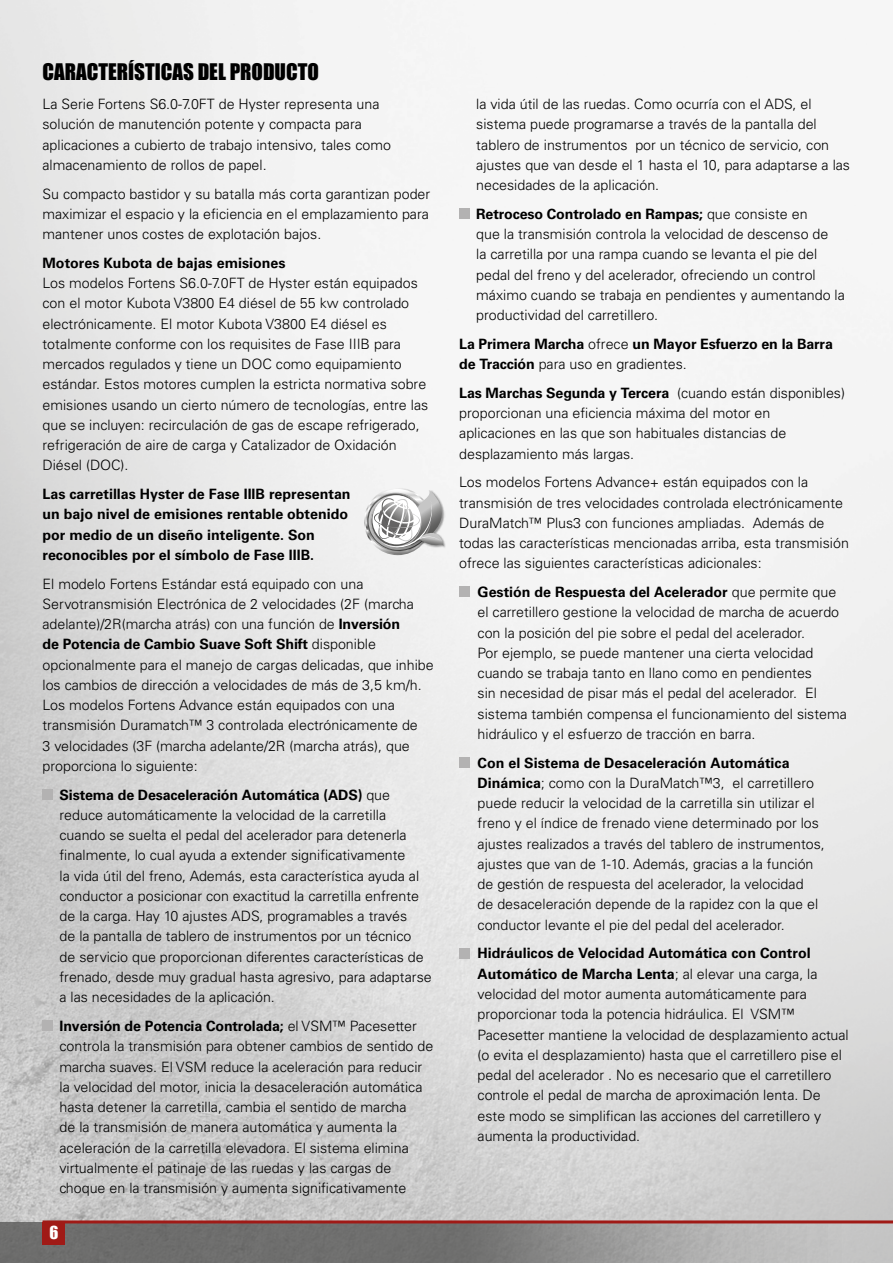
<style>
.page{position:relative;width:893px;height:1263px;background:#fff}
.page>*{position:absolute;margin:0;border:0;box-sizing:border-box;transform-origin:0 0}
.t1{font:21px "Impact";color:#000}
.t2{font:16.5px "Impact";color:#fff}
.t3{font:300 14.25px/20.2px "Univers";color:#000}
.t4{font:700 14.25px/20.2px "Univers";color:#000}
.s1{font-weight:700}
.s2{font-weight:300}
</style>
<div class="page">
<img style="left:0;top:0;width:893px;height:1222px">
<svg style="left:0;top:1222px;width:893px;height:41px;background:#888786"></svg>
<hr style="left:43px;top:1220px;width:850px;height:3px;background:#a01a16">
<div style="left:43px;top:1222px;width:22px;height:23px;background:#a01a16"></div>
<div style="left:43px;top:789px;width:10px;height:11px;background:#b3b2b2"></div>
<div style="left:43px;top:1020px;width:10px;height:11px;background:#b3b2b2"></div>
<div style="left:459px;top:208px;width:11px;height:11px;background:#b3b2b2"></div>
<div style="left:459px;top:587px;width:11px;height:10px;background:#b3b2b2"></div>
<div style="left:459px;top:757px;width:11px;height:11px;background:#b3b2b2"></div>
<div style="left:459px;top:948px;width:11px;height:10px;background:#b3b2b2"></div>
<svg style="left:367px;top:490px;width:98px;height:62px"></svg>
<h1 class="t1" style="left:43px;top:56px;width:278px">CARACTERÍSTICAS DEL PRODUCTO</h1>
<p class="t3" style="left:43px;top:94px;width:350px">La Serie Fortens S6.0-7.0FT de Hyster representa una solución de manutención potente y compacta para aplicaciones a cubierto de trabajo intensivo, tales como almacenamiento de rollos de papel.</p>
<p class="t3" style="left:43px;top:183px;width:389px;text-align:justify">Su compacto bastidor y su batalla más corta garantizan poder maximizar el espacio y la eficiencia en el emplazamiento para mantener unos costes de explotación bajos.</p>
<p class="t4" style="left:43px;top:253px;width:245px">Motores Kubota de bajas emisiones</p>
<p class="t3" style="left:43px;top:273px;width:387px">Los modelos Fortens S6.0-7.0FT de Hyster están equipados con el motor Kubota V3800 E4 diésel de 55 kw controlado electrónicamente. El motor Kubota V3800 E4 diésel es totalmente conforme con los requisites de Fase IIIB para mercados regulados y tiene un DOC como equipamiento estándar. Estos motores cumplen la estricta normativa sobre emisiones usando un cierto número de tecnologías, entre las que se incluyen: recirculación de gas de escape refrigerado, refrigeración de aire de carga y Catalizador de Oxidación Diésel (DOC).</p>
<p class="t4" style="left:43px;top:484px;width:310px">Las carretillas Hyster de Fase IIIB representan un bajo nivel de emisiones rentable obtenido por medio de un diseño inteligente. Son reconocibles por el símbolo de Fase IIIB.</p>
<p class="t3" style="left:43px;top:573px;width:393px">El modelo Fortens Estándar está equipado con una Servotransmisión Electrónica de 2 velocidades (2F (marcha adelante)/2R(marcha atrás) con una función de <span class="s1">Inversión<br>de Potencia de Cambio Suave Soft Shift</span> disponible opcionalmente para el manejo de cargas delicadas, que inhibe los cambios de dirección a velocidades de más de 3,5 km/h.<br>Los modelos Fortens Advance están equipados con una transmisión Duramatch™ 3 controlada electrónicamente de<br>3 velocidades (3F (marcha adelante/2R (marcha atrás), que proporciona lo siguiente:</p>
<p class="t3" style="left:60px;top:784px;width:374px"><span class="s1">Sistema de Desaceleración Automática (ADS)</span> que reduce automáticamente la velocidad de la carretilla cuando se suelta el pedal del acelerador para detenerla finalmente, lo cual ayuda a extender significativamente<br>la vida útil del freno, Además, esta característica ayuda al conductor a posicionar con exactitud la carretilla enfrente de la carga. Hay 10 ajustes ADS, programables a través<br>de la pantalla de tablero de instrumentos por un técnico<br>de servicio que proporcionan diferentes características de frenado, desde muy gradual hasta agresivo, para adaptarse a las necesidades de la aplicación.</p>
<p class="t3" style="left:60px;top:1016px;width:375px"><span class="s1">Inversión de Potencia Controlada;</span> el VSM™ Pacesetter controla la transmisión para obtener cambios de sentido de marcha suaves. El VSM reduce la aceleración para reducir la velocidad del motor, inicia la desaceleración automática hasta detener la carretilla, cambia el sentido de marcha<br>de la transmisión de manera automática y aumenta la aceleración de la carretilla elevadora. El sistema elimina virtualmente el patinaje de las ruedas y las cargas de choque en la transmisión y aumenta significativamente</p>
<p class="t2" style="left:49px;top:1220px;width:10px">6</p>
<p class="t3" style="left:476px;top:94px;width:375px">la vida útil de las ruedas. Como ocurría con el ADS, el sistema puede programarse a través de la pantalla del tablero de instrumentos por un técnico de servicio, con ajustes que van desde el 1 hasta el 10, para adaptarse a las necesidades de la aplicación.</p>
<p class="t3" style="left:476px;top:204px;width:370px"><span class="s1">Retroceso Controlado en Rampas;</span> que consiste en<br>que la transmisión controla la velocidad de descenso de<br>la carretilla por una rampa cuando se levanta el pie del pedal del freno y del acelerador, ofreciendo un control máximo cuando se trabaja en pendientes y aumentando la productividad del carretillero.</p>
<p class="t4" style="left:459px;top:334px;width:375px">La Primera Marcha <span class="s2">ofrece</span> un Mayor Esfuerzo en la Barra de Tracción <span class="s2">para uso en gradientes.</span></p>
<p class="t3" style="left:459px;top:383px;width:387px"><span class="s1">Las Marchas Segunda y Tercera</span> (cuando están disponibles) proporcionan una eficiencia máxima del motor en aplicaciones en las que son habituales distancias de desplazamiento más largas.</p>
<p class="t3" style="left:459px;top:472px;width:391px">Los modelos Fortens Advance+ están equipados con la transmisión de tres velocidades controlada electrónicamente DuraMatch™ Plus3 con funciones ampliadas. Además de todas las características mencionadas arriba, esta transmisión ofrece las siguientes características adicionales:</p>
<p class="t3" style="left:478px;top:582px;width:371px"><span class="s1">Gestión de Respuesta del Acelerador</span> que permite que el carretillero gestione la velocidad de marcha de acuerdo con la posición del pie sobre el pedal del acelerador.<br>Por ejemplo, se puede mantener una cierta velocidad cuando se trabaja tanto en llano como en pendientes<br>sin necesidad de pisar más el pedal del acelerador. El sistema también compensa el funcionamiento del sistema hidráulico y el esfuerzo de tracción en barra.</p>
<p class="t3" style="left:478px;top:752px;width:349px"><span class="s1">Con el Sistema de Desaceleración Automática Dinámica</span>; como con la DuraMatch™3, el carretillero puede reducir la velocidad de la carretilla sin utilizar el freno y el índice de frenado viene determinado por los ajustes realizados a través del tablero de instrumentos, ajustes que van de 1-10. Además, gracias a la función de gestión de respuesta del acelerador, la velocidad<br>de desaceleración depende de la rapidez con la que el conductor levante el pie del pedal del acelerador.</p>
<p class="t3" style="left:478px;top:943px;width:373px"><span class="s1">Hidráulicos de Velocidad Automática con Control Automático de Marcha Lenta</span>; al elevar una carga, la velocidad del motor aumenta automáticamente para proporcionar toda la potencia hidráulica. El VSM™ Pacesetter mantiene la velocidad de desplazamiento actual (o evita el desplazamiento) hasta que el carretillero pise el pedal del acelerador . No es necesario que el carretillero controle el pedal de marcha de aproximación lenta. De este modo se simplifican las acciones del carretillero y aumenta la productividad.</p>
</div>
